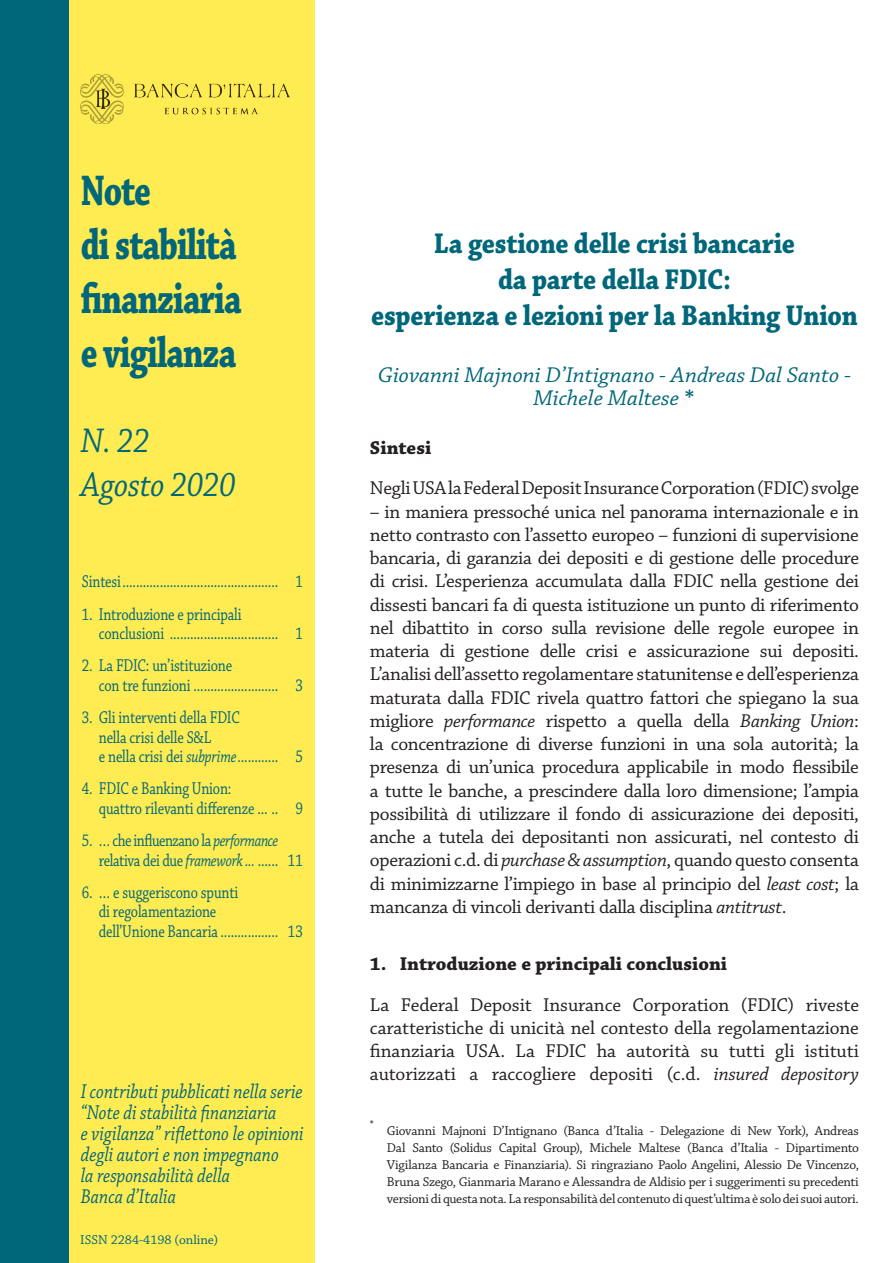
<style>
.page{position:relative;width:893px;height:1263px;background:#fff}
.page>*{position:absolute;margin:0;border:0;box-sizing:border-box;transform-origin:0 0}
.t1{font:700 45px/54px "Chaparral Pro";letter-spacing:-.03em;color:#00677a;scale:.75 1}
.t2{font:italic 36px "Chaparral Pro";letter-spacing:-.01em;color:#00677a;scale:.9 1}
.Titolo{font:700 30px/36px "Chaparral Pro";letter-spacing:-.01em;color:#00677a;text-align:center;scale:.88 1}
.Autore{font:italic 22.5px/23.2px "Chaparral Pro";color:#00677a;text-align:center;scale:1.04 1}
.Titoletto_Laterale{font:italic 21px/21px "Chaparral Pro";color:#00677a;scale:.85 1}
.Paragrafo{font:19.5px/23.2px "Chaparral Pro";letter-spacing:-.015em;color:#231f20;text-align:justify}
.Sottotitolo{font:700 19.5px "Chaparral Pro";color:#231f20}
.Sommario{font:18px/19.5px "Chaparral Pro";letter-spacing:-.01em;color:#00677a;scale:.8 1}
.Sommario-2{font:18px/19.5px "Chaparral Pro";letter-spacing:-.03em;color:#00677a;scale:.8 1}
.nota_asterisco{font:13.5px/17.1px "Chaparral Pro";letter-spacing:-.025em;color:#231f20;text-align:justify}
.Paragrafo-2{font:13.5px "Chaparral Pro";color:#00677a}
.nota_asterisco-2{font:11.4px "Chaparral Pro";color:#231f20}
.s1{font-style:italic}
.s2{font-family:"Calibri";font-style:normal}
</style>
<div class="page">
<div style="left:68px;top:0;width:247px;height:1263px;background:#ffeb52"></div>
<img style="left:80px;top:74px;width:210px;height:49px">
<div style="left:0;top:0;width:68px;height:1263px;background:#00677a"></div>
<p class="t1" style="left:81px;top:165px;width:216px">Note<br>di stabilità finanziaria e vigilanza</p>
<p class="t2" style="left:81px;top:421px;width:78px">N. 22</p>
<p class="t2" style="left:81px;top:464px;width:174px">Agosto 2020</p>
<p class="Sommario" style="left:82px;top:573px;width:278px">Sintesi.............................................. 1</p>
<p class="Sommario" style="left:99px;top:605px;width:257px;text-indent:-17px">1. Introduzione e principali conclusioni ................................ 1</p>
<p class="Sommario" style="left:99px;top:657px;width:257px;text-indent:-17px">2. La FDIC: un’istituzione<br>con tre funzioni ......................... 3</p>
<p class="Sommario" style="left:99px;top:708px;width:257px;text-indent:-17px">3. Gli interventi della FDIC<br>nella crisi delle S&amp;L<br>e nella crisi dei <span class="s1">subprime</span>............ 5</p>
<p class="Sommario" style="left:99px;top:780px;width:257px;text-indent:-17px">4. FDIC e Banking Union:<br>quattro rilevanti differenze ... .. 9</p>
<p class="Sommario-2" style="left:99px;top:831px;width:257px;text-indent:-17px">5. … che influenzano la <span class="s1">performance </span>relativa dei due <span class="s1">framework ...</span> ...... 11</p>
<p class="Sommario" style="left:99px;top:883px;width:257px;text-indent:-17px">6. … e suggeriscono spunti<br>di regolamentazione<br>dell’Unione Bancaria ................. 13</p>
<p class="Titoletto_Laterale" style="left:81px;top:1082px;width:264px">I contributi pubblicati nella serie “Note di stabilità finanziaria<br>e vigilanza” riflettono le opinioni degli autori e non impegnano<br>la responsabilità della<br>Banca d’Italia</p>
<p class="Paragrafo-2" style="left:80px;top:1232px;width:140px">ISSN 2284-4198 (online)</p>
<p class="Titolo" style="left:371px;top:226px;width:554px">La gestione delle crisi bancarie<br>da parte della FDIC:<br>esperienza e lezioni per la Banking Union</p>
<p class="Autore" style="left:378px;top:364px;width:456px">Giovanni Majnoni D’Intignano - Andreas Dal Santo -<br>Michele Maltese <span class="s2">*</span></p>
<p class="Sottotitolo" style="left:370px;top:436px;width:63px">Sintesi</p>
<p class="Paragrafo" style="left:370px;top:477px;width:491px">Negli USA la Federal Deposit Insurance Corporation (FDIC) svolge</p>
<p class="Paragrafo" style="left:370px;top:500px;width:491px">– in maniera pressoché unica nel panorama internazionale e in netto contrasto con l’assetto europeo – funzioni di supervisione bancaria, di garanzia dei depositi e di gestione delle procedure di crisi. L’esperienza accumulata dalla FDIC nella gestione dei dissesti bancari fa di questa istituzione un punto di riferimento nel dibattito in corso sulla revisione delle regole europee in materia di gestione delle crisi e assicurazione sui depositi.<br>L’analisi dell’assetto regolamentare statunitense e dell’esperienza maturata dalla FDIC rivela quattro fattori che spiegano la sua migliore <span class="s1">performance</span> rispetto a quella della <span class="s1">Banking Union</span>: la concentrazione di diverse funzioni in una sola autorità; la presenza di un’unica procedura applicabile in modo flessibile a tutte le banche, a prescindere dalla loro dimensione; l’ampia possibilità di utilizzare il fondo di assicurazione dei depositi, anche a tutela dei depositanti non assicurati, nel contesto di operazioni c.d. di <span class="s1">purchase &amp; assumption</span>, quando questo consenta di minimizzarne l’impiego in base al principio del <span class="s1">least cost</span>; la mancanza di vincoli derivanti dalla disciplina <span class="s1">antitrust</span>.</p>
<p class="Sottotitolo" style="left:370px;top:952px;width:359px">1. Introduzione e principali conclusioni</p>
<p class="Paragrafo" style="left:370px;top:993px;width:491px">La Federal Deposit Insurance Corporation (FDIC) riveste caratteristiche di unicità nel contesto della regolamentazione finanziaria USA. La FDIC ha autorità su tutti gli istituti autorizzati a raccogliere depositi (c.d. <span class="s1">insured depository</span></p>
<p class="nota_asterisco-2" style="left:370px;top:1118px;width:6px">*</p>
<p class="nota_asterisco" style="left:387px;top:1122px;width:473px">Giovanni Majnoni D’Intignano (Banca d’Italia - Delegazione di New York), Andreas Dal Santo (Solidus Capital Group), Michele Maltese (Banca d’Italia - Dipartimento Vigilanza Bancaria e Finanziaria). Si ringraziano Paolo Angelini, Alessio De Vincenzo, Bruna Szego, Gianmaria Marano e Alessandra de Aldisio per i suggerimenti su precedenti versionidi questa nota. La responsabilità del contenuto di quest’ultima è solo dei suoi autori.</p>
</div>
